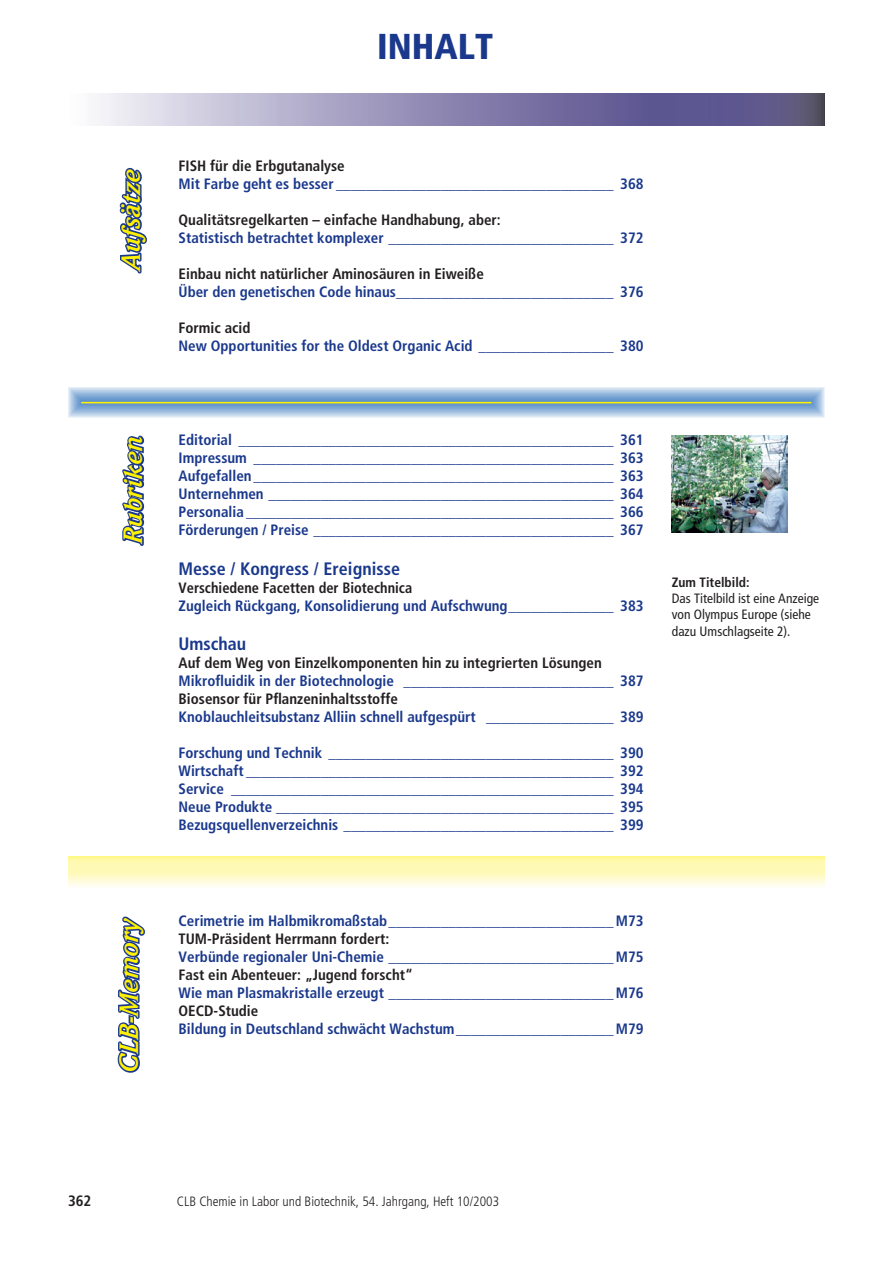
<style>
.page{position:relative;width:893px;height:1263px;background:#fff}
.page>*{position:absolute;margin:0;border:0;box-sizing:border-box;transform-origin:0 0}
.t1{font:900 condensed 36px "Frutiger";color:#1a388c}
.t2{font:italic 700 27px "Weidemann IT Cby BT";color:#fff101}
.t3{font:700 condensed 18px "Frutiger";color:#1a388c}
.t4{font:700 condensed 15px/18px "Frutiger";color:#1a388c;text-align:justify}
.t5{font:700 condensed 15px "Frutiger";color:#231f20}
.t6{font:700 condensed 15px "Frutiger";color:#231f20;scale:.96 1}
.t7{font:condensed 13.5px/16.2px "Frutiger";color:#231f20}
.t8{font:300 condensed 13.5px "Frutiger";color:#231f20}
.t9{font:700 condensed 13.5px "Frutiger";color:#231f20}
</style>
<div class="page">
<svg style="left:100px;top:94px;width:725px;height:32px;background:#918cb2"></svg>
<svg style="left:68px;top:387px;width:757px;height:31px;background:#9cbbda"></svg>
<hr style="left:81px;top:402px;width:730px;height:1px;background:#fff101">
<svg style="left:119px;top:167px;width:28px;height:107px"></svg>
<svg style="left:122px;top:435px;width:23px;height:111px"></svg>
<svg style="left:68px;top:856px;width:757px;height:31px;background:#fffabf"></svg>
<svg style="left:117px;top:916px;width:28px;height:157px"></svg>
<img style="left:672px;top:436px;width:116px;height:96px">
<h1 class="t1" style="left:377px;top:25px;width:117px">INHALT</h1>
<h2 class="t2" style="left:114px;top:270px;width:103px;rotate:-90deg">Aufsätze</h2>
<h2 class="t2" style="left:116px;top:543px;width:109px;rotate:-90deg">Rubriken</h2>
<p class="t5" style="left:179px;top:157px;width:168px">FISH für die Erbgutanalyse</p>
<p class="t4" style="left:179px;top:175px;width:467px">Mit Farbe geht es besser _____________________________________ 368</p>
<p class="t5" style="left:179px;top:211px;width:324px">Qualitätsregelkarten – einfache Handhabung, aber:</p>
<p class="t4" style="left:179px;top:229px;width:467px">Statistisch betrachtet komplexer ______________________________ 372</p>
<p class="t5" style="left:179px;top:265px;width:307px">Einbau nicht natürlicher Aminosäuren in Eiweiße</p>
<p class="t4" style="left:179px;top:283px;width:467px">Über den genetischen Code hinaus_____________________________ 376</p>
<p class="t5" style="left:179px;top:319px;width:73px">Formic acid</p>
<p class="t4" style="left:179px;top:337px;width:467px">New Opportunities for the Oldest Organic Acid __________________ 380</p>
<p class="t4" style="left:179px;top:431px;width:467px">Editorial __________________________________________________ 361<br>Impressum ________________________________________________ 363<br>Aufgefallen________________________________________________ 363<br>Unternehmen ______________________________________________ 364<br>Personalia _________________________________________________ 366<br>Förderungen / Preise ________________________________________ 367</p>
<p class="t3" style="left:179px;top:558px;width:223px">Messe / Kongress / Ereignisse</p>
<p class="t6" style="left:179px;top:578px;width:245px">Verschiedene Facetten der Biotechnica</p>
<p class="t4" style="left:179px;top:596px;width:467px">Zugleich Rückgang, Konsolidierung und Aufschwung______________ 383</p>
<p class="t3" style="left:179px;top:633px;width:69px">Umschau</p>
<p class="t5" style="left:179px;top:654px;width:425px">Auf dem Weg von Einzelkomponenten hin zu integrierten Lösungen</p>
<p class="t4" style="left:179px;top:672px;width:467px">Mikrofluidik in der Biotechnologie ____________________________ 387</p>
<p class="t5" style="left:179px;top:690px;width:221px">Biosensor für Pflanzeninhaltsstoffe</p>
<p class="t4" style="left:179px;top:708px;width:467px">Knoblauchleitsubstanz Alliin schnell aufgespürt _________________ 389</p>
<p class="t4" style="left:179px;top:744px;width:467px">Forschung und Technik ______________________________________ 390<br>Wirtschaft _________________________________________________ 392<br>Service ___________________________________________________ 394<br>Neue Produkte _____________________________________________ 395<br>Bezugsquellenverzeichnis ____________________________________ 399</p>
<p class="t9" style="left:672px;top:574px;width:79px">Zum Titelbild:</p>
<p class="t7" style="left:672px;top:590px;width:149px">Das Titelbild ist eine Anzeige von Olympus Europe (siehe dazu Umschlagseite 2).</p>
<h2 class="t2" style="left:112px;top:1072px;width:159px;rotate:-90deg">CLB-Memory</h2>
<p class="t4" style="left:179px;top:911px;width:467px">Cerimetrie im Halbmikromaßstab______________________________ M73</p>
<p class="t5" style="left:179px;top:929px;width:212px">TUM-Präsident Herrmann fordert:</p>
<p class="t4" style="left:179px;top:947px;width:467px">Verbünde regionaler Uni-Chemie ______________________________ M75</p>
<p class="t5" style="left:179px;top:965px;width:236px">Fast ein Abenteuer: „Jugend forscht“</p>
<p class="t4" style="left:179px;top:983px;width:467px">Wie man Plasmakristalle erzeugt ______________________________ M76</p>
<p class="t5" style="left:179px;top:1001px;width:81px">OECD-Studie</p>
<p class="t4" style="left:179px;top:1019px;width:467px">Bildung in Deutschland schwächt Wachstum_____________________ M79</p>
<p class="t5" style="left:68px;top:1192px;width:25px">362</p>
<p class="t8" style="left:177px;top:1194px;width:324px">CLB Chemie in Labor und Biotechnik, 54. Jahrgang, Heft 10/2003</p>
</div>
